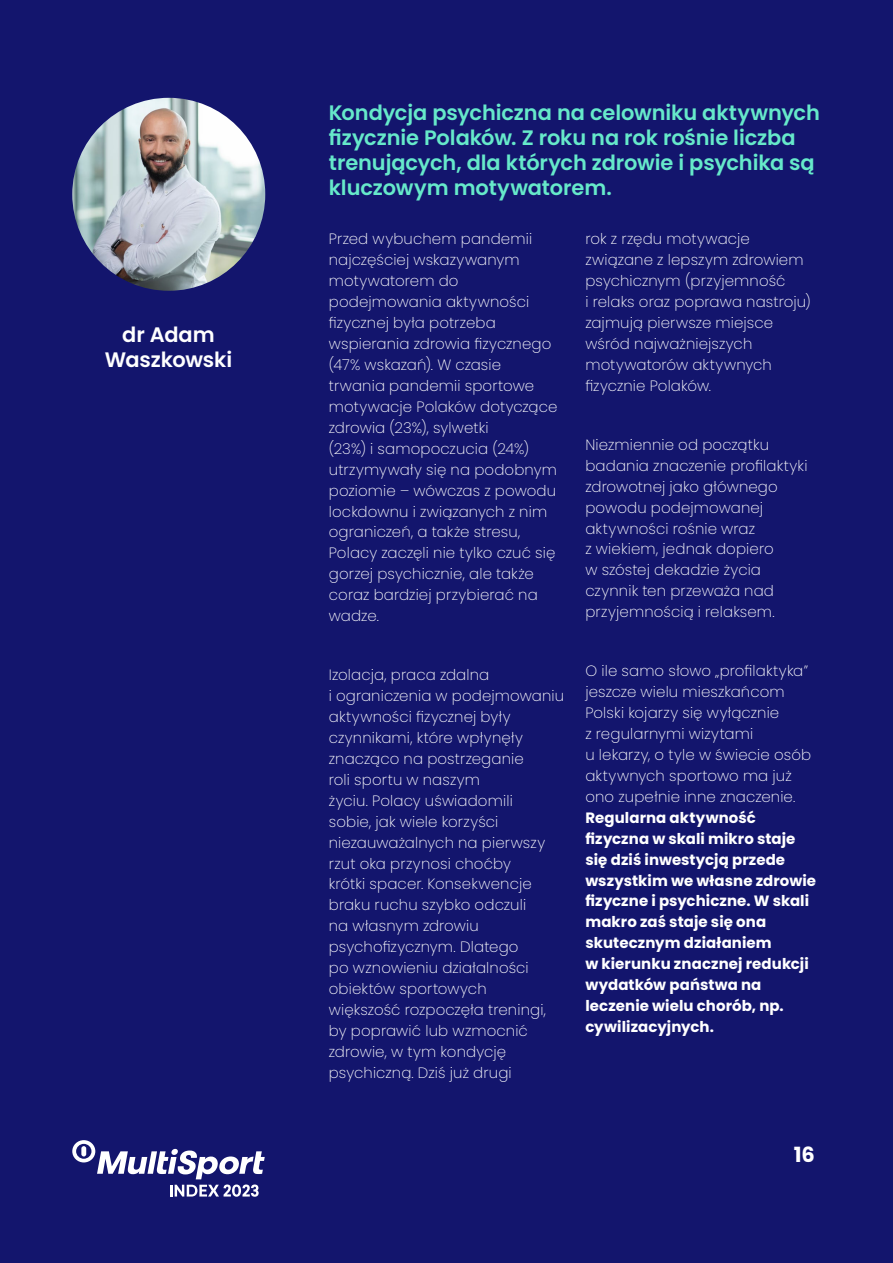
<style>
.page{position:relative;width:893px;height:1263px;background:#13156d}
.page>*{position:absolute;margin:0;border:0;box-sizing:border-box;transform-origin:0 0}
.BODY_heading{font:600 21px/25px "Poppins";letter-spacing:-.005em;color:#66e9ca}
.Expert_name{font:600 21px/25px "Poppins";letter-spacing:-.005em;color:#fff;text-align:center}
.t1{font:700 21px "Poppins";color:#fff}
.BODY_tekst{font:200 15px/21px "Poppins";letter-spacing:.01em;color:#fff}
.BODY_tekst-2{font:700 15px/21px "Poppins";letter-spacing:.005em;color:#fff}
.s1{font-weight:200}
</style>
<div class="page">
<svg style="left:72px;top:1140px;width:193px;height:57px"></svg>
<img style="left:72px;top:98px;width:193px;height:193px;border-radius:96px">
<p class="Expert_name" style="left:105px;top:322px;width:129px">dr Adam<br>Waszkowski</p>
<p class="BODY_heading" style="left:329px;top:100px;width:492px">Kondycja psychiczna na celowniku aktywnych fizycznie Polaków. Z roku na rok rośnie liczba trenujących, dla których zdrowie i psychika są kluczowym motywatorem.</p>
<p class="BODY_tekst" style="left:329px;top:229px;width:230px">Przed wybuchem pandemii najczęściej wskazywanym motywatorem do podejmowania aktywności fizycznej była potrzeba wspierania zdrowia fizycznego (47% wskazań). W czasie trwania pandemii sportowe motywacje Polaków dotyczące zdrowia (23%), sylwetki<br>(23%) i samopoczucia (24%) utrzymywały się na podobnym poziomie – wówczas z powodu lockdownu i związanych z nim ograniczeń, a także stresu,<br>Polacy zaczęli nie tylko czuć się gorzej psychicznie, ale także coraz bardziej przybierać na wadze.</p>
<p class="BODY_tekst" style="left:329px;top:664px;width:237px">Izolacja, praca zdalna<br>i ograniczenia w podejmowaniu aktywności fizycznej były czynnikami, które wpłynęły znacząco na postrzeganie<br>roli sportu w naszym<br>życiu. Polacy uświadomili<br>sobie, jak wiele korzyści niezauważalnych na pierwszy rzut oka przynosi choćby<br>krótki spacer. Konsekwencje braku ruchu szybko odczuli<br>na własnym zdrowiu psychofizycznym. Dlatego<br>po wznowieniu działalności obiektów sportowych<br>większość rozpoczęła treningi, by poprawić lub wzmocnić zdrowie, w tym kondycję psychiczną. Dziś już drugi</p>
<p class="BODY_tekst" style="left:585px;top:229px;width:227px">rok z rzędu motywacje związane z lepszym zdrowiem psychicznym (przyjemność<br>i relaks oraz poprawa nastroju) zajmują pierwsze miejsce wśród najważniejszych motywatorów aktywnych fizycznie Polaków.</p>
<p class="BODY_tekst" style="left:585px;top:434px;width:224px">Niezmiennie od początku badania znaczenie profilaktyki zdrowotnej jako głównego powodu podejmowanej aktywności rośnie wraz<br>z wiekiem, jednak dopiero<br>w szóstej dekadzie życia czynnik ten przeważa nad przyjemnością i relaksem.</p>
<p class="BODY_tekst-2" style="left:585px;top:660px;width:232px"><span class="s1">O ile samo słowo „profilaktyka” jeszcze wielu mieszkańcom<br>Polski kojarzy się wyłącznie<br>z regularnymi wizytami<br>u lekarzy, o tyle w świecie osób aktywnych sportowo ma już ono zupełnie inne znaczenie.<br></span>Regularna aktywność fizyczna w skali mikro staje się dziś inwestycją przede wszystkim we własne zdrowie fizyczne i psychiczne. W skali makro zaś staje się ona skutecznym działaniem<br>w kierunku znacznej redukcji wydatków państwa na leczenie wielu chorób, np. cywilizacyjnych.</p>
<h1 class="t1" style="left:794px;top:1142px;width:23px">16</h1>
</div>
